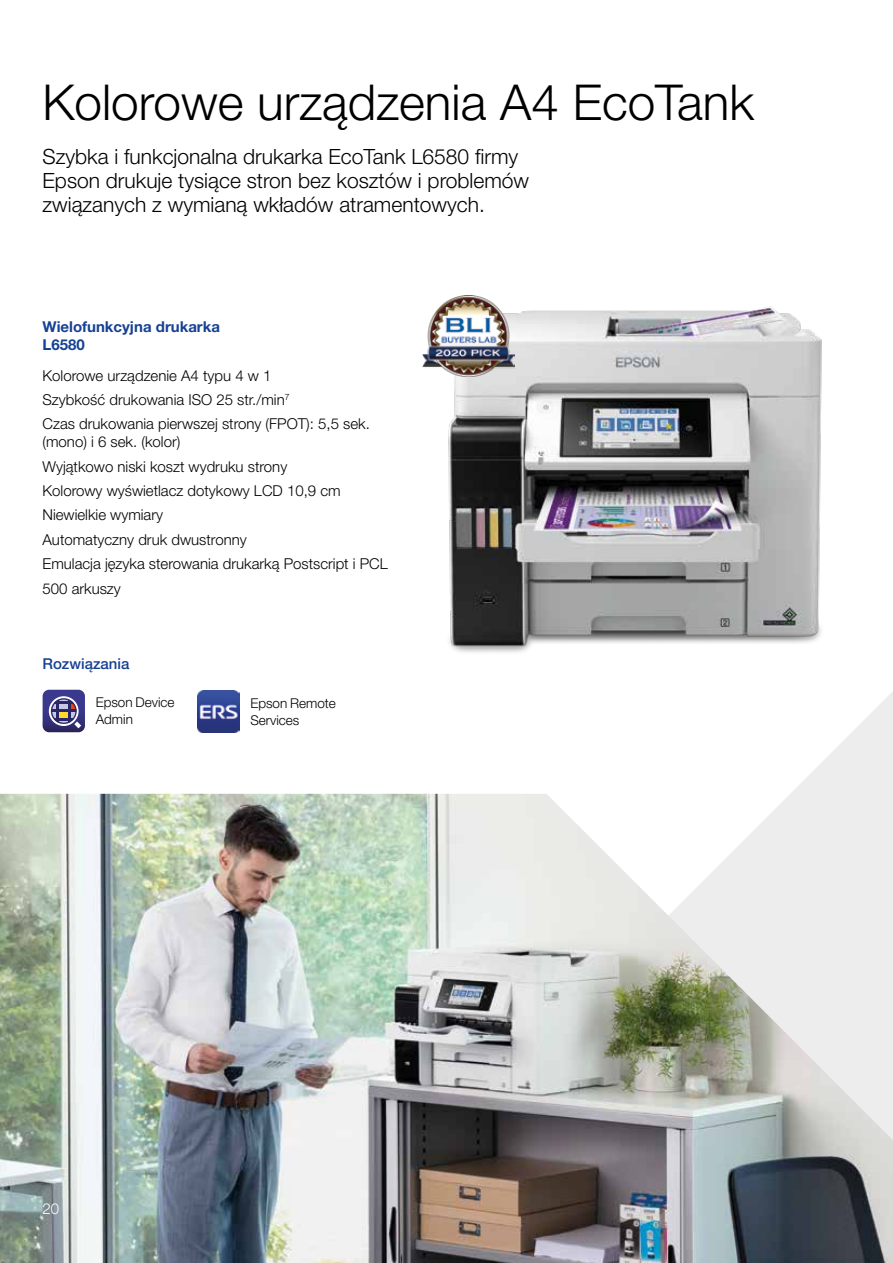
<style>
.page{position:relative;width:893px;height:1263px;background:#fff}
.page>*{position:absolute;margin:0;border:0;box-sizing:border-box;transform-origin:0 0}
.t1{font:300 49.5px "Helvetica Neue LT Pro";color:#000}
.t2{font:300 21px/24px "Helvetica Neue LT Pro";color:#000}
.t3{font:300 15px/24.3px "Helvetica Neue LT Pro";color:#000}
.t4{font:700 15px/18px "Helvetica Neue LT Pro";color:#164194}
.t5{font:500 15px "Helvetica Neue LT Pro";color:#164194}
.t6{font:300 15px "Helvetica Neue LT Pro";color:#fff}
.t7{font:300 13.5px/16.5px "Helvetica Neue LT Pro";color:#000}
</style>
<div class="page">
<img style="left:448px;top:295px;width:374px;height:358px">
<svg style="left:326px;top:692px;width:567px;height:102px"></svg>
<svg style="left:43px;top:690px;width:42px;height:42px;background:#5d598d"></svg>
<img style="left:0;top:794px;width:893px;height:469px">
<img style="left:422px;top:296px;width:92px;height:80px">
<img style="left:197px;top:690px;width:42px;height:42px">
<h1 class="t1" style="left:43px;top:73px;width:713px">Kolorowe urządzenia A4 EcoTank</h1>
<h2 class="t2" style="left:43px;top:144px;width:488px">Szybka i funkcjonalna drukarka EcoTank L6580 firmy<br>Epson drukuje tysiące stron bez kosztów i problemów związanych z wymianą wkładów atramentowych.</h2>
<p class="t4" style="left:43px;top:317px;width:179px">Wielofunkcyjna drukarka<br>L6580</p>
<p class="t3" style="left:43px;top:363px;width:329px">Kolorowe urządzenie A4 typu 4 w 1<br>Szybkość drukowania ISO 25 str./min<sup>7<br></sup>Czas drukowania pierwszej strony (FPOT): 5,5 sek.</p>
<p class="t3" style="left:43px;top:429px;width:347px">(mono) i 6 sek. (kolor)<br>Wyjątkowo niski koszt wydruku strony<br>Kolorowy wyświetlacz dotykowy LCD 10,9 cm<br>Niewielkie wymiary<br>Automatyczny druk dwustronny<br>Emulacja języka sterowania drukarką Postscript i PCL<br>500 arkuszy</p>
<p class="t5" style="left:43px;top:655px;width:88px">Rozwiązania</p>
<p class="t7" style="left:96px;top:694px;width:80px">Epson Device<br>Admin</p>
<p class="t7" style="left:250px;top:695px;width:87px">Epson Remote<br>Services</p>
<p class="t6" style="left:43px;top:1200px;width:18px">20</p>
</div>
